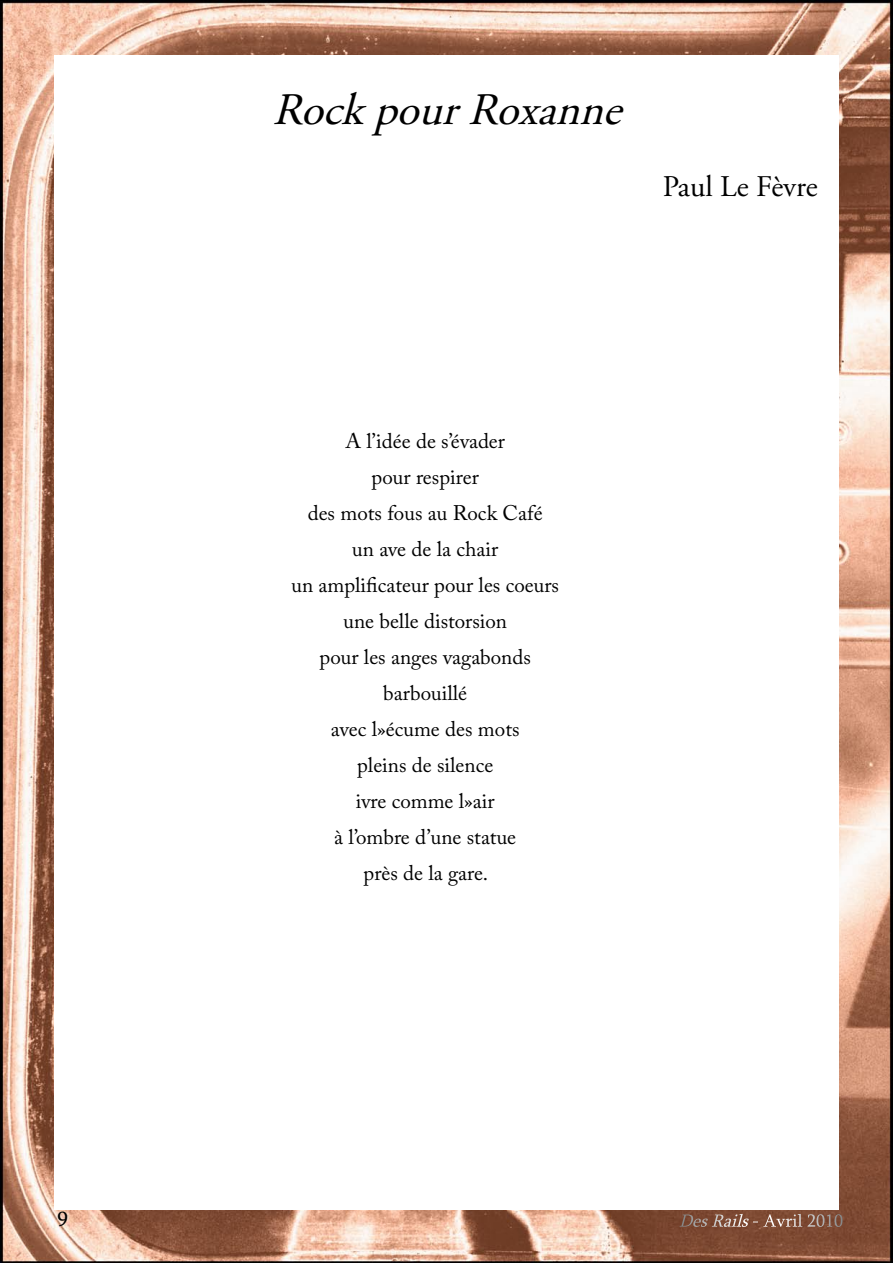
<style>
.page{position:relative;width:893px;height:1263px;background:#fff}
.page>*{position:absolute;margin:0;border:0;box-sizing:border-box;transform-origin:0 0}
.t1{font:italic 45px "Adobe Garamond Pro";color:#000}
.t2{font:30px "Adobe Garamond Pro";color:#000}
.t3{font:21px "Adobe Caslon Pro";color:#000}
.t4{font:21px "Sylfaen";color:#000}
.t5{font:18px "Sylfaen";color:#fff}
.s1{font-style:italic}
</style>
<div class="page">
<img style="left:0;top:0;width:893px;height:1263px">
<div style="left:54px;top:55px;width:785px;height:1154px;background:#fff"></div>
<p class="t4" style="left:58px;top:1205px;width:12px">9</p>
<p class="t1" style="left:272px;top:83px;width:365px">RockpourRoxanne</p>
<p class="t2" style="left:663px;top:169px;width:157px">Paul Le Fèvre</p>
<p class="t3" style="left:345px;top:429px;width:161px">A l’idée de s’évader</p>
<p class="t3" style="left:372px;top:465px;width:109px">pour respirer</p>
<p class="t3" style="left:308px;top:501px;width:236px">des mots fous au Rock Café</p>
<p class="t3" style="left:352px;top:537px;width:148px">un ave de la chair</p>
<p class="t3" style="left:291px;top:573px;width:269px">un amplificateur pour les coeurs</p>
<p class="t3" style="left:343px;top:609px;width:165px">une belle distorsion</p>
<p class="t3" style="left:320px;top:645px;width:213px">pour les anges vagabonds</p>
<p class="t3" style="left:383px;top:681px;width:86px">barbouillé</p>
<p class="t3" style="left:331px;top:717px;width:190px">avec l»écume des mots</p>
<p class="t3" style="left:357px;top:753px;width:138px">pleins de silence</p>
<p class="t3" style="left:356px;top:789px;width:140px">ivre comme l»air</p>
<p class="t3" style="left:334px;top:825px;width:184px">à l’ombre d’une statue</p>
<p class="t3" style="left:364px;top:861px;width:126px">près de la gare.</p>
<p class="t5" style="left:679px;top:1208px;width:166px"><span class="s1">DesRails</span>- Avril 2010</p>
</div>
